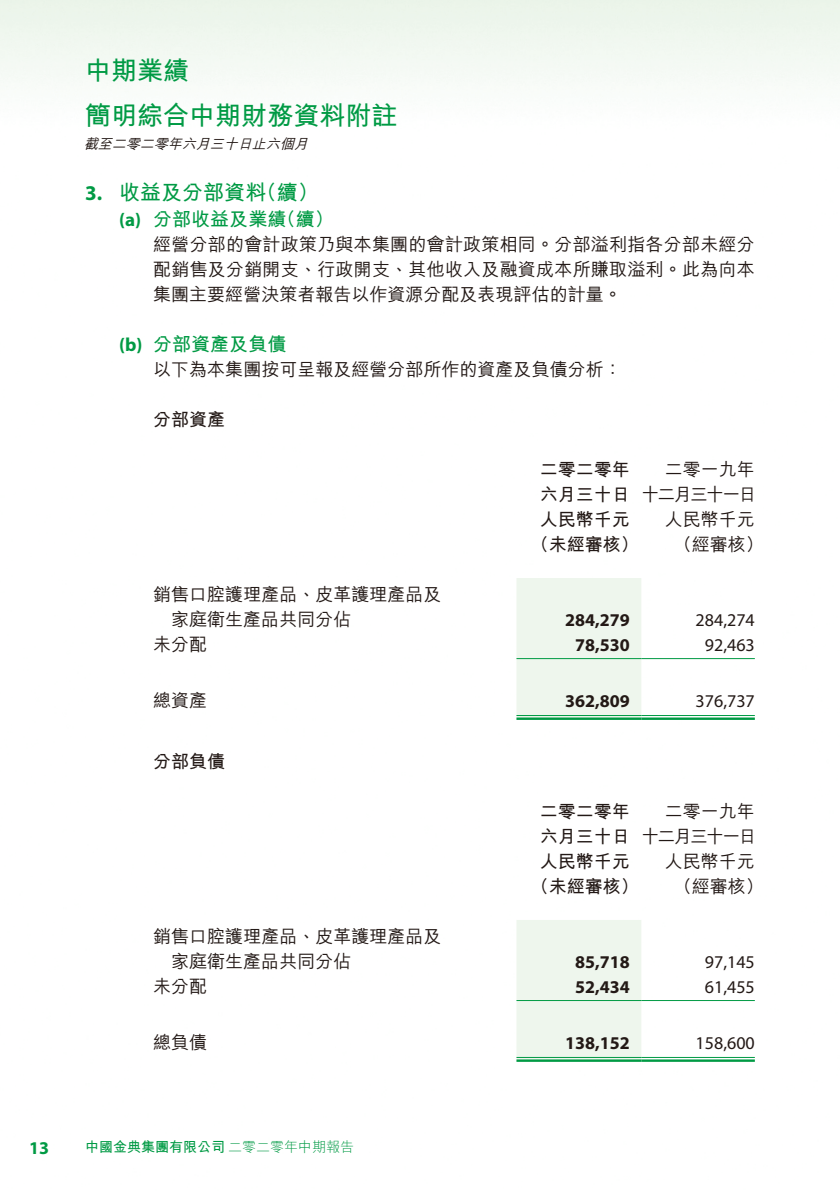
<style>
.page{position:relative;width:840px;height:1191px;background:#fff}
.page>*{position:absolute;margin:0;border:0;box-sizing:border-box;transform-origin:0 0}
.t1{font:700 26px/45.4px "M Hei HK";color:#009a44}
.t2{font:700 21px "M Hei HK";color:#009a44}
.t3{font:700 21px "Myriad Pro";color:#009a44}
.t4{font:700 19px "M Hei HK";color:#009a44}
.t5{font:700 19px "Myriad Pro";color:#009a44}
.t6{font:500 18px/25px "M Hei HK";color:#231916;text-align:right}
.t7{font:700 18px/25px "M Hei HK";color:#231916}
.t8{font:18px "Myriad Pro";color:#231916}
.t9{font:700 18px "Myriad Pro";color:#231916}
.t10{font:700 18px "Myriad Pro";color:#009a44}
.t11{font:700 14px "M Hei HK";color:#009a44}
.t12{font:italic 500 14px "M Hei HK";color:#231916}
.s1{font-weight:300}
</style>
<div class="page">
<img style="left:0;top:0;width:839px;height:1062px">
<div style="left:516px;top:578px;width:125px;height:139px;background:#eef6ed"></div>
<hr style="left:516px;top:658px;width:125px;height:1px;background:#009a44">
<hr style="left:641px;top:658px;width:113px;height:1px;background:#009a44">
<hr style="left:516px;top:715px;width:125px;height:1px;background:#009a44">
<hr style="left:516px;top:717px;width:125px;height:3px;background:#009a44">
<hr style="left:641px;top:715px;width:113px;height:1px;background:#009a44">
<hr style="left:641px;top:717px;width:113px;height:3px;background:#009a44">
<div style="left:516px;top:920px;width:125px;height:139px;background:#eef6ed"></div>
<hr style="left:516px;top:1000px;width:125px;height:1px;background:#009a44">
<hr style="left:641px;top:1000px;width:113px;height:1px;background:#009a44">
<hr style="left:516px;top:1057px;width:125px;height:1px;background:#009a44">
<hr style="left:516px;top:1059px;width:125px;height:2px;background:#009a44">
<hr style="left:641px;top:1057px;width:113px;height:1px;background:#009a44">
<hr style="left:641px;top:1059px;width:113px;height:2px;background:#009a44">
<p class="t10" style="left:29px;top:1135px;width:21px">13</p>
<h1 class="t1" style="left:85px;top:45px;width:313px">中期業績<br>簡明綜合中期財務資料附註</h1>
<p class="t12" style="left:84px;top:133px;width:230px">截至二零二零年六月三十日止六個月</p>
<p class="t2" style="left:256px;top:177px;width:64px">（續(</p>
<p class="t2" style="left:119px;top:177px;width:148px">收益及分部資料</p>
<p class="t3" style="left:85px;top:179px;width:19px">3.</p>
<p class="t5" style="left:119px;top:207px;width:23px">a( )</p>
<p class="t5" style="left:119px;top:332px;width:25px">b( )</p>
<p class="t4" style="left:153px;top:205px;width:134px">分部收益及業績</p>
<p class="t4" style="left:277px;top:205px;width:58px">（續(</p>
<p class="t6" style="left:153px;top:230px;width:602px;text-align:justify">經營分部的會計政策乃與本集團的會計政策相同。分部溢利指各分部未經分配銷售及分銷開支、行政開支、其他收入及融資成本所賺取溢利。此為向本集團主要經營決策者報告以作資源分配及表現評估的計量。</p>
<p class="t4" style="left:153px;top:330px;width:134px">分部資產及負債</p>
<p class="t6" style="left:153px;top:355px;width:469px">以下為本集團按可呈報及經營分部所作的資產及負債分析：</p>
<p class="t7" style="left:153px;top:405px;width:73px">分部資產</p>
<p class="t7" style="left:539px;top:455px;width:91px">二零二零年六月三十日</p>
<p class="t6" style="left:641px;top:455px;width:117px">二零一九年<br>十二月三十一日人民幣千元</p>
<p class="t7" style="left:539px;top:505px;width:91px">人民幣千元</p>
<p class="t7" style="left:530px;top:530px;width:109px">（未經審核）</p>
<p class="t6" style="left:673px;top:530px;width:91px">（經審核(</p>
<p class="t6" style="left:153px;top:580px;width:289px">銷售口腔護理產品、皮革護理產品及</p>
<p class="t6" style="left:171px;top:605px;width:181px">家庭衛生產品共同分佔</p>
<p class="t6" style="left:153px;top:630px;width:55px">未分配</p>
<p class="t9" style="left:565px;top:608px;width:66px">284,279</p>
<p class="t9" style="left:575px;top:633px;width:56px">78,530</p>
<p class="t8" style="left:695px;top:608px;width:61px">284,274</p>
<p class="t8" style="left:704px;top:633px;width:51px">92,463</p>
<p class="t6" style="left:153px;top:686px;width:55px">總資產</p>
<p class="t9" style="left:565px;top:689px;width:66px">362,809</p>
<p class="t8" style="left:695px;top:689px;width:61px">376,737</p>
<p class="t7" style="left:153px;top:747px;width:73px">分部負債</p>
<p class="t6" style="left:153px;top:922px;width:289px">銷售口腔護理產品、皮革護理產品及</p>
<p class="t6" style="left:171px;top:947px;width:181px">家庭衛生產品共同分佔</p>
<p class="t6" style="left:153px;top:972px;width:55px">未分配</p>
<p class="t6" style="left:153px;top:1028px;width:55px">總負債</p>
<p class="t7" style="left:539px;top:797px;width:91px">二零二零年六月三十日</p>
<p class="t6" style="left:641px;top:797px;width:117px">二零一九年<br>十二月三十一日人民幣千元</p>
<p class="t7" style="left:539px;top:847px;width:91px">人民幣千元</p>
<p class="t7" style="left:530px;top:872px;width:109px">（未經審核）</p>
<p class="t6" style="left:673px;top:872px;width:91px">（經審核(</p>
<p class="t9" style="left:575px;top:950px;width:56px">85,718</p>
<p class="t8" style="left:704px;top:950px;width:51px">97,145</p>
<p class="t9" style="left:575px;top:975px;width:56px">52,434</p>
<p class="t8" style="left:704px;top:975px;width:51px">61,455</p>
<p class="t9" style="left:565px;top:1031px;width:66px">138,152</p>
<p class="t8" style="left:695px;top:1031px;width:61px">158,600</p>
<p class="t11" style="left:85px;top:1137px;width:270px">中國金典集團有限公司<span class="s1">二零二零年中期報告</span></p>
</div>
